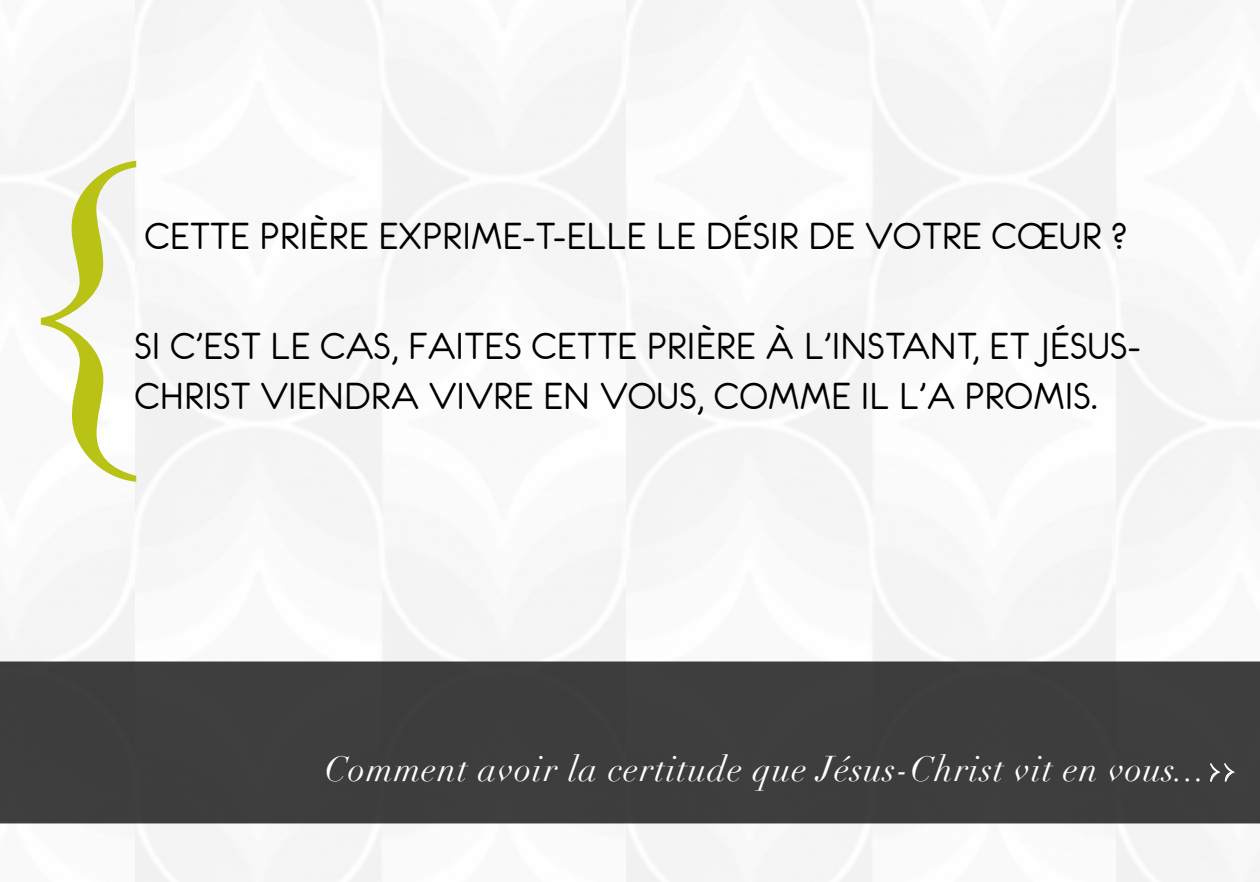
<style>
.page{position:relative;width:1260px;height:882px;background:#fff}
.page>*{position:absolute;margin:0;border:0;box-sizing:border-box;transform-origin:0 0}
.t1{font:350px "Baskerville";color:#b8c316}
.t2{font:42px "Eurofurenceregular";letter-spacing:.02em;color:#000}
.t3{font:42px "Eurofurenceregular";letter-spacing:.02em;color:#000}
.t4{font:italic 35px "Didot";letter-spacing:.03em;color:#fff}
.s1{font-family:"Ecolier";font-style:normal}
</style>
<div class="page">
<div style="left:0;top:662px;width:1260px;height:161px;background:#3e3e3e"></div>
<svg style="left:1210px;top:764px;width:25px;height:18px"></svg>
<h1 class="t1" style="left:5px;top:77px;width:169px">{</h1>
<p class="t3" style="left:145px;top:215px;width:983px">CETTE PRIÈRE EXPRIME-T-ELLE LE DÉSIR DE VOTRE CŒUR ?</p>
<p class="t2" style="left:135px;top:325px;width:294px">SIC’EST LE CAS, FAITES</p>
<p class="t2" style="left:532px;top:325px;width:22px">CETTE</p>
<p class="t2" style="left:647px;top:325px;width:207px">PRIÈRE ÀL’INSTANT</p>
<p class="t2" style="left:973px;top:325px;width:98px">, ET JÉSUS</p>
<p class="t2" style="left:1128px;top:325px;width:14px">-</p>
<p class="t2" style="left:135px;top:375px;width:44px">CHRIST</p>
<p class="t2" style="left:261px;top:375px;width:24px">VIENDRA</p>
<p class="t2" style="left:429px;top:375px;width:22px">VIVRE</p>
<p class="t2" style="left:543px;top:375px;width:82px">EN VOUS</p>
<p class="t2" style="left:697px;top:375px;width:46px">, COMME</p>
<p class="t2" style="left:861px;top:375px;width:125px">IL L’APROMIS</p>
<p class="t2" style="left:1091px;top:375px;width:7px">.</p>
<p class="t4" style="left:325px;top:747px;width:911px">Comment avoir la certitude que Jésus-Christ vit en vous...<span class="s1">&gt;&gt;</span></p>
</div>
